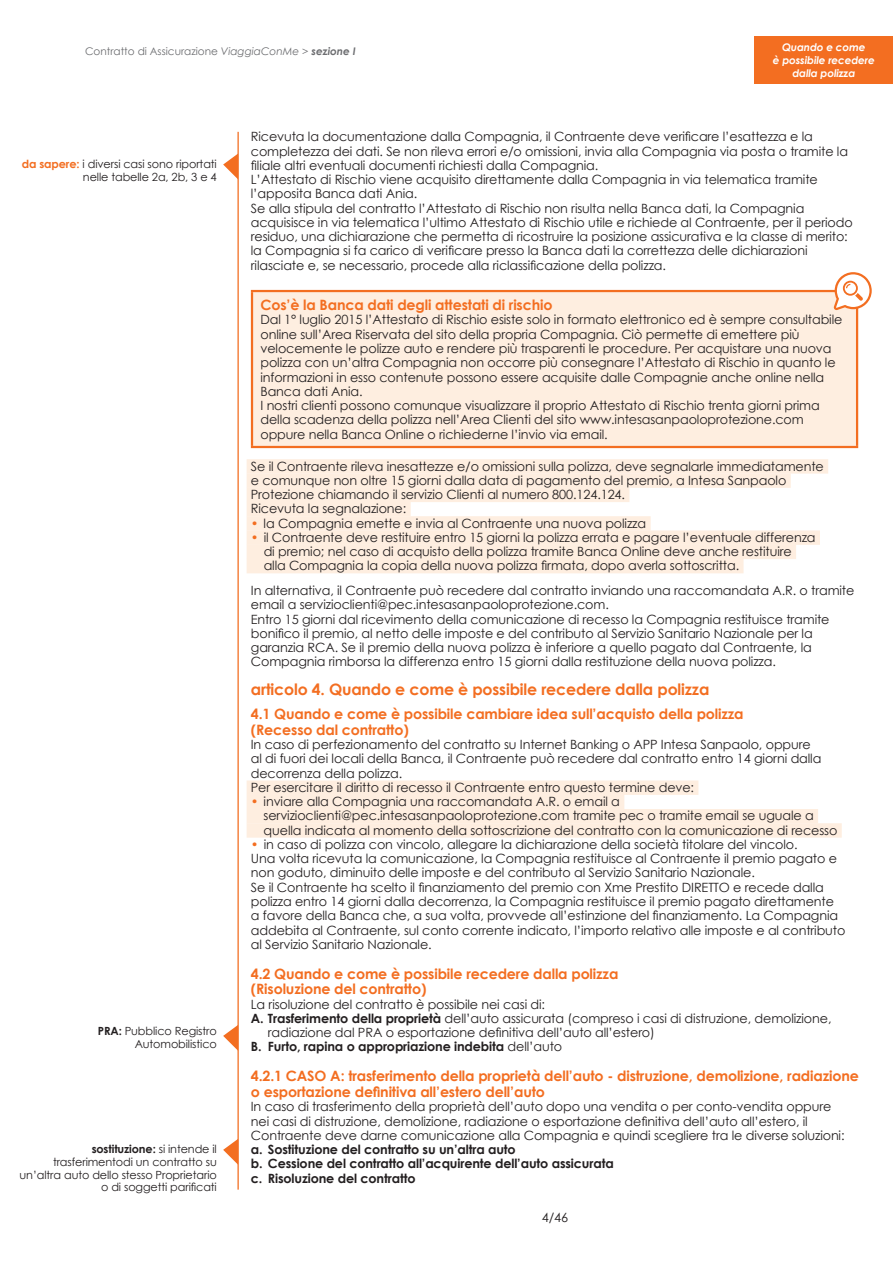
<style>
.page{position:relative;width:893px;height:1263px;background:#fff}
.page>*{position:absolute;margin:0;border:0;box-sizing:border-box;transform-origin:0 0}
.t1{font:700 15.75px "Century Gothic";letter-spacing:-.01em;color:#f36e21}
.t2{font:700 14.25px/15.8px "Century Gothic";letter-spacing:-.01em;color:#f36e21}
.t3{font:12.75px/14.2px "Century Gothic";letter-spacing:-.01em;color:#231f20}
.t4{font:700 12.75px/14.2px "Century Gothic";letter-spacing:-.01em;color:#231f20}
.t5{font:11.25px/12.8px "Century Gothic";letter-spacing:-.01em;color:#231f20;text-align:right}
.t6{font:10.5px "Century Gothic";color:#6c6d70}
.t7{font:italic 700 10.5px/12.6px "Century Gothic";letter-spacing:-.01em;color:#fff;text-align:center}
.s1{font-style:italic}
.s2{font-weight:700;font-style:italic}
.s3{font-weight:700;color:#f36e21}
.s4{font-weight:700}
.s5{color:#f36e21}
.s6{font-weight:400}
</style>
<div class="page">
<hr style="left:237px;top:132px;width:2px;height:1057px;background:#f36e21">
<div style="left:755px;top:36px;width:138px;height:48px;background:#f36e21"></div>
<div style="left:247px;top:459px;width:581px;height:15px;background:#feeee0"></div>
<div style="left:247px;top:473px;width:544px;height:15px;background:#feeee0"></div>
<div style="left:247px;top:488px;width:382px;height:14px;background:#feeee0"></div>
<div style="left:247px;top:502px;width:164px;height:14px;background:#feeee0"></div>
<div style="left:247px;top:516px;width:404px;height:15px;background:#feeee0"></div>
<div style="left:247px;top:530px;width:573px;height:15px;background:#feeee0"></div>
<div style="left:247px;top:545px;width:549px;height:14px;background:#feeee0"></div>
<div style="left:247px;top:559px;width:496px;height:14px;background:#feeee0"></div>
<div style="left:247px;top:780px;width:451px;height:15px;background:#feeee0"></div>
<div style="left:247px;top:795px;width:377px;height:14px;background:#feeee0"></div>
<div style="left:247px;top:809px;width:571px;height:14px;background:#feeee0"></div>
<div style="left:247px;top:823px;width:595px;height:15px;background:#feeee0"></div>
<div style="left:252px;top:291px;width:605px;height:156px;background:#feeee0"></div>
<hr style="left:251px;top:290px;width:607px;height:2px;background:#f36e21">
<hr style="left:251px;top:292px;width:2px;height:154px;background:#f36e21">
<hr style="left:856px;top:292px;width:2px;height:154px;background:#f36e21">
<hr style="left:251px;top:446px;width:607px;height:2px;background:#f36e21">
<svg style="left:223px;top:1025px;width:15px;height:26px"></svg>
<svg style="left:223px;top:1139px;width:15px;height:26px"></svg>
<svg style="left:223px;top:153px;width:15px;height:26px"></svg>
<svg style="left:834px;top:272px;width:38px;height:38px"></svg>
<p class="t6" style="left:85px;top:44px;width:272px">Contratto di Assicurazione <span class="s1">ViaggiaConMe &gt;</span> <span class="s2">sezione I</span></p>
<p class="t7" style="left:773px;top:41px;width:103px">Quando e come<br>è possibile recedere dalla polizza</p>
<p class="t5" style="left:22px;top:157px;width:197px"><span class="s3">da sapere:</span> i diversi casi sono riportati nelle tabelle 2a, 2b, 3 e 4</p>
<p class="t5" style="left:98px;top:1025px;width:121px"><span class="s4">PRA:</span> Pubblico Registro<br>Automobilistico</p>
<p class="t5" style="left:20px;top:1142px;width:199px"><span class="s4">sostituzione:</span> si intende il trasferimentodi un contratto su un’altra auto dello stesso Proprietario o di soggetti parificati</p>
<p class="t3" style="left:251px;top:129px;width:603px">Ricevuta la documentazione dalla Compagnia, il Contraente deve verificare l’esattezza e la completezza dei dati. Se non rileva errori e/o omissioni, invia alla Compagnia via posta o tramite la filiale altri eventuali documenti richiesti dalla Compagnia.<br>L’Attestato di Rischio viene acquisito direttamente dalla Compagnia in via telematica tramite l’apposita Banca dati Ania.<br>Se alla stipula del contratto l’Attestato di Rischio non risulta nella Banca dati, la Compagnia acquisisce in via telematica l’ultimo Attestato di Rischio utile e richiede al Contraente, per il periodo residuo, una dichiarazione che permetta di ricostruire la posizione assicurativa e la classe di merito: la Compagnia si fa carico di verificare presso la Banca dati la correttezza delle dichiarazioni rilasciate e, se necessario, procede alla riclassificazione della polizza.</p>
<p class="t2" style="left:260px;top:297px;width:293px">Cos’è la Banca dati degli attestati di rischio</p>
<p class="t3" style="left:260px;top:313px;width:583px">Dal 1° luglio 2015 l’Attestato di Rischio esiste solo in formato elettronico ed è sempre consultabile online sull’Area Riservata del sito della propria Compagnia. Ciò permette di emettere più velocemente le polizze auto e rendere più trasparenti le procedure. Per acquistare una nuova polizza con un’altra Compagnia non occorre più consegnare l’Attestato di Rischio in quanto le informazioni in esso contenute possono essere acquisite dalle Compagnie anche online nella Banca dati Ania.<br>I nostri clienti possono comunque visualizzare il proprio Attestato di Rischio trenta giorni prima della scadenza della polizza nell’Area Clienti del sito www.intesasanpaoloprotezione.com oppure nella Banca Online o richiederne l’invio via email.</p>
<p class="t3" style="left:251px;top:459px;width:574px">Se il Contraente rileva inesattezze e/o omissioni sulla polizza, deve segnalarle immediatamente e comunque non oltre 15 giorni dalla data di pagamento del premio, a Intesa Sanpaolo Protezione chiamando il servizio Clienti al numero 800.124.124.<br>Ricevuta la segnalazione:</p>
<p class="t3" style="left:251px;top:516px;width:397px"><span class="s5">•</span> la Compagnia emette e invia al Contraente una nuova polizza</p>
<p class="t3" style="left:264px;top:530px;width:553px;text-indent:-13px"><span class="s5">•</span> il Contraente deve restituire entro 15 giorni la polizza errata e pagare l’eventuale differenza di premio; nel caso di acquisto della polizza tramite Banca Online deve anche restituire alla Compagnia la copia della nuova polizza firmata, dopo averla sottoscritta.</p>
<p class="t3" style="left:251px;top:583px;width:605px">In alternativa, il Contraente può recedere dal contratto inviando una raccomandata A.R. o tramite email a servizioclienti@pec.intesasanpaoloprotezione.com.<br>Entro 15 giorni dal ricevimento della comunicazione di recesso la Compagnia restituisce tramite bonifico il premio, al netto delle imposte e del contributo al Servizio Sanitario Nazionale per la garanzia RCA. Se il premio della nuova polizza è inferiore a quello pagato dal Contraente, la Compagnia rimborsa la differenza entro 15 giorni dalla restituzione della nuova polizza.</p>
<p class="t1" style="left:251px;top:679px;width:460px">articolo 4. Quando e come è possibile recedere dalla polizza</p>
<p class="t2" style="left:251px;top:706px;width:494px">4.1 Quando e come è possibile cambiare idea sull’acquisto della polizza (Recesso dal contratto)</p>
<p class="t3" style="left:251px;top:737px;width:572px">In caso di perfezionamento del contratto su Internet Banking o APP Intesa Sanpaolo, oppure al di fuori dei locali della Banca, il Contraente può recedere dal contratto entro 14 giorni dalla decorrenza della polizza.<br>Per esercitare il diritto di recesso il Contraente entro questo termine deve:</p>
<p class="t3" style="left:264px;top:794px;width:575px;text-indent:-13px"><span class="s5">•</span> inviare alla Compagnia una raccomandata A.R. o email a servizioclienti@pec.intesasanpaoloprotezione.com tramite pec o tramite email se uguale a quella indicata al momento della sottoscrizione del contratto con la comunicazione di recesso</p>
<p class="t3" style="left:251px;top:837px;width:596px"><span class="s5">•</span> in caso di polizza con vincolo, allegare la dichiarazione della società titolare del vincolo.<br>Una volta ricevuta la comunicazione, la Compagnia restituisce al Contraente il premio pagato e non goduto, diminuito delle imposte e del contributo al Servizio Sanitario Nazionale.<br>Se il Contraente ha scelto il finanziamento del premio con Xme Prestito DIRETTO e recede dalla polizza entro 14 giorni dalla decorrenza, la Compagnia restituisce il premio pagato direttamente a favore della Banca che, a sua volta, provvede all’estinzione del finanziamento. La Compagnia addebita al Contraente, sul conto corrente indicato, l’importo relativo alle imposte e al contributo al Servizio Sanitario Nazionale.</p>
<p class="t2" style="left:251px;top:965px;width:369px">4.2 Quando e come è possibile recedere dalla polizza (Risoluzione del contratto)</p>
<p class="t3" style="left:251px;top:997px;width:296px">La risoluzione del contratto è possibile nei casi di:</p>
<p class="t3" style="left:251px;top:1011px;width:582px"><span class="s4">A. Trasferimento della proprietà</span> dell’auto assicurata (compreso i casi di distruzione, demolizione,</p>
<p class="t3" style="left:268px;top:1025px;width:388px">radiazione dal PRA o esportazione definitiva dell’auto all’estero)</p>
<p class="t4" style="left:251px;top:1039px;width:313px">B. Furto, rapina o appropriazione indebita <span class="s6">dell’auto</span></p>
<p class="t2" style="left:251px;top:1068px;width:610px">4.2.1 CASO A: trasferimento della proprietà dell’auto - distruzione, demolizione, radiazione o esportazione definitiva all’estero dell’auto</p>
<p class="t3" style="left:251px;top:1099px;width:595px">In caso di trasferimento della proprietà dell’auto dopo una vendita o per conto-vendita oppure nei casi di distruzione, demolizione, radiazione o esportazione definitiva dell’auto all’estero, il<br>Contraente deve darne comunicazione alla Compagnia e quindi scegliere tra le diverse soluzioni:</p>
<p class="t4" style="left:251px;top:1142px;width:364px">a. Sostituzione del contratto su un’altra auto<br>b. Cessione del contratto all’acquirente dell’auto assicurata c. Risoluzione del contratto</p>
<p class="t3" style="left:542px;top:1209px;width:28px">4/46</p>
</div>
